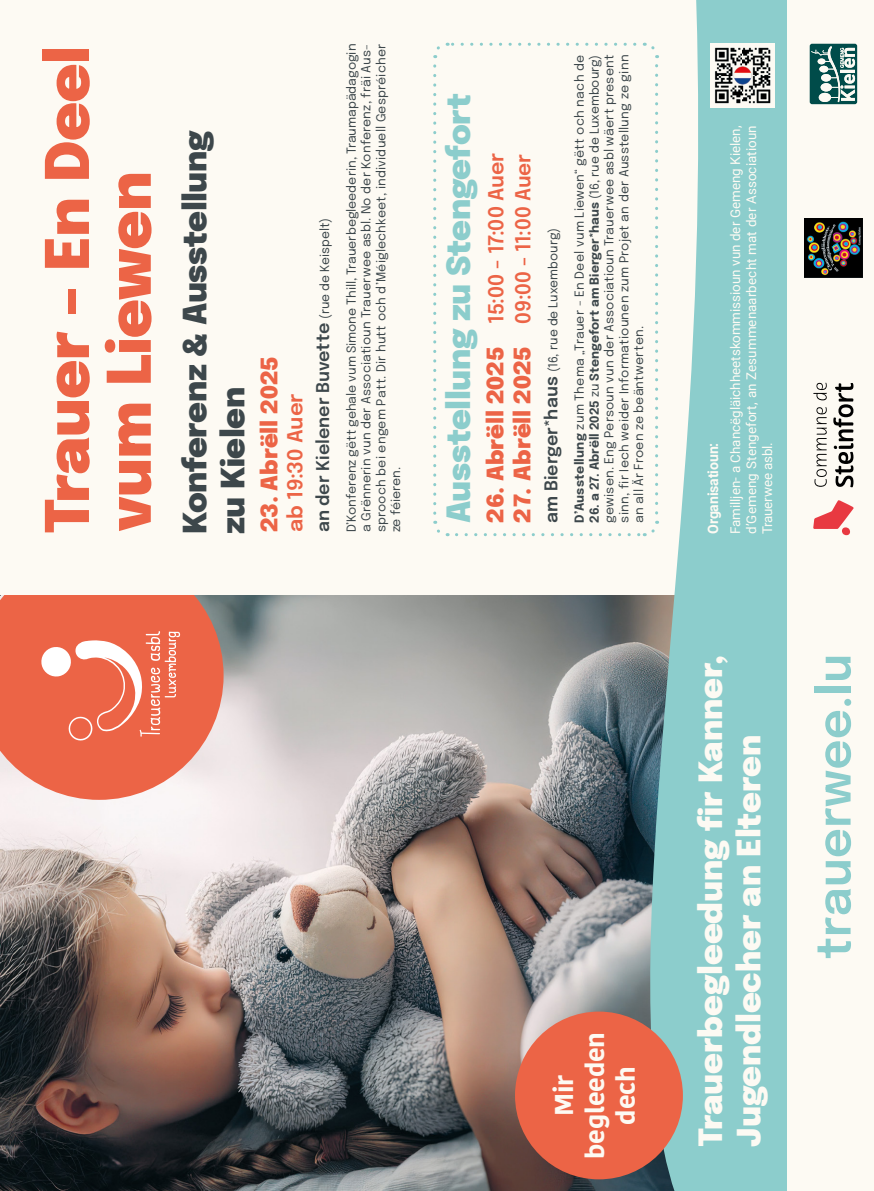
<style>
.page{position:relative;width:874px;height:1191px;background:#fff}
.page>*{position:absolute;margin:0;border:0;box-sizing:border-box;transform-origin:0 0}
.t1{font:900 59.8px/61.8px "Epilogue";letter-spacing:-.01em;color:#ec6446}
.t2{font:900 32px/38.2px "Epilogue";color:#fdfaf3}
.t3{font:900 32px/38.2px "Epilogue";letter-spacing:-.015em;color:#3d474b}
.t4{font:900 32px "Epilogue";letter-spacing:-.015em;color:#8ccdcc}
.t5{font:700 25.8px/30.8px "Kohinoor Bangla";letter-spacing:-.01em;color:#fdfaf3;text-align:center}
.t6{font:900 22.6px "Epilogue";color:#ec6446}
.t7{font:600 20.6px "Epilogue";letter-spacing:.005em;color:#ec6446}
.t8{font:600 17.6px "Epilogue";color:#3d474b}
.t9{font:700 14.4px "Roboto";letter-spacing:-.01em;color:#fdfaf3}
.t10{font:13.4px/16px "Roboto";letter-spacing:.005em;color:#fdfaf3;text-align:justify}
.t11{font:12.4px/14.8px "Epilogue";letter-spacing:.01em;color:#3d474b;text-align:justify}
.s1{font-weight:400;font-size:12.4px}
.s2{font-weight:900;font-size:22.6px}
.s3{font-weight:600;font-size:17.6px}
.s4{font-weight:700}
</style>
<div class="page">
<div style="left:1px;top:0;width:872px;height:1191px;background:#fdfaf3"></div>
<img style="left:1px;top:595px;width:636px;height:596px">
<svg style="left:1px;top:595px;width:222px;height:205px;fill:#ec6446"></svg>
<svg style="left:817px;top:830px;width:33px;height:128px"></svg>
<svg style="left:825px;top:699px;width:25px;height:125px"></svg>
<div style="left:813px;top:686px;width:37px;height:6px;background:#8ccdcc"></div>
<svg style="left:825px;top:657px;width:25px;height:23px"></svg>
<svg style="left:637px;top:0;width:149px;height:1191px;fill:#8ccdcc"></svg>
<div style="left:514px;top:1011px;width:168px;height:168px;background:#ec6446;border-radius:50%"></div>
<svg style="left:40px;top:631px;width:140px;height:110px"></svg>
<img style="left:709px;top:43px;width:65px;height:66px">
<img style="left:710px;top:44px;width:63px;height:63px">
<svg style="left:456px;top:521px;width:203px;height:15px"></svg>
<svg style="left:644px;top:41px;width:13px;height:472px"></svg>
<svg style="left:433px;top:43px;width:201px;height:15px"></svg>
<svg style="left:433px;top:66px;width:15px;height:471px"></svg>
<svg style="left:809px;top:44px;width:47px;height:60px"></svg>
<svg style="left:814px;top:407px;width:12px;height:80px"></svg>
<svg style="left:813px;top:383px;width:13px;height:17px"></svg>
<svg style="left:833px;top:383px;width:20px;height:104px"></svg>
<div style="left:841px;top:527px;width:8px;height:8px;background:#e83941;border-radius:50%"></div>
<svg style="left:813px;top:500px;width:40px;height:29px"></svg>
<img style="left:804px;top:218px;width:58px;height:60px">
<h1 class="t1" style="left:31px;top:534px;width:490px;rotate:-90deg">Trauer – En Deel vum Liewen</h1>
<h2 class="t3" style="left:173px;top:534px;width:405px;rotate:-90deg">Konferenz &amp; Ausstellung zu Kielen</h2>
<h3 class="t6" style="left:251px;top:532px;width:178px;rotate:-90deg">23. Abrëll 2025</h3>
<h3 class="t7" style="left:279px;top:532px;width:141px;rotate:-90deg">ab 19:30 Auer</h3>
<h3 class="t8" style="left:310px;top:532px;width:315px;rotate:-90deg">an der Kielener Buvette <span class="s1">(rue de Keispelt)</span></h3>
<p class="t11" style="left:343px;top:532px;width:490px;rotate:-90deg">D’Konferenz gëtt gehale vum Simone Thill, Trauerbegleederin, Trauma päda go gin a Grënnerin vun der Associatioun Trauerwee asbl. No der Konferenz, fräi Aus&shy;sprooch bei engem Patt. Dir hutt och d’Méiglechkeet, individuell Gespréicher ze féieren.</p>
<h2 class="t4" style="left:433px;top:523px;width:431px;rotate:-90deg">Ausstellung zu Stengefort</h2>
<h3 class="t7" style="left:480px;top:522px;width:371px;rotate:-90deg"><span class="s2">26. Abrëll 2025</span> 15:00 - 17:00 Auer</h3>
<h3 class="t7" style="left:507px;top:522px;width:370px;rotate:-90deg"><span class="s2">27. Abrëll 2025</span> 09:00 - 11:00 Auer</h3>
<p class="t11" style="left:538px;top:522px;width:469px;line-height:26.4px;rotate:-90deg"><span class="s3">am Bierger*haus</span> (16, rue de Luxembourg)<br><span class="s4">D’Ausstellung</span> zum Thema „Trauer - En Deel vum Liewen“ gëtt och nach de</p>
<p class="t11" style="left:586px;top:522px;width:469px;rotate:-90deg"><span class="s4">26. a 27. Abrëll 2025</span> zu <span class="s4">Stengefort am Bierger*haus</span> (16, rue de Luxembourg) gewisen. Eng Persoun vun der Associatioun Trauerwee asbl wäert present sinn, fir Iech weider Informatiounen zum Projet an der Ausstellung ze ginn an all Är Froen ze beäntwerten.</p>
<h3 class="t5" style="left:547px;top:1158px;width:128px;rotate:-90deg">Mir begleeden dech</h3>
<p class="t9" style="left:702px;top:534px;width:93px;rotate:-90deg">Organisatioun:</p>
<p class="t10" style="left:726px;top:534px;width:410px;rotate:-90deg">Familljen- a Chancë gläich heets kommissioun vun der Gemeng Kielen, d’Gemeng Stengefort, an Zesummen aarbecht mat der Associatioun Trauerwee asbl.</p>
<h2 class="t2" style="left:688px;top:1147px;width:494px;rotate:-90deg">Trauerbegleedung fir Kanner,<br>Jugendlecher an Elteren</h2>
</div>
